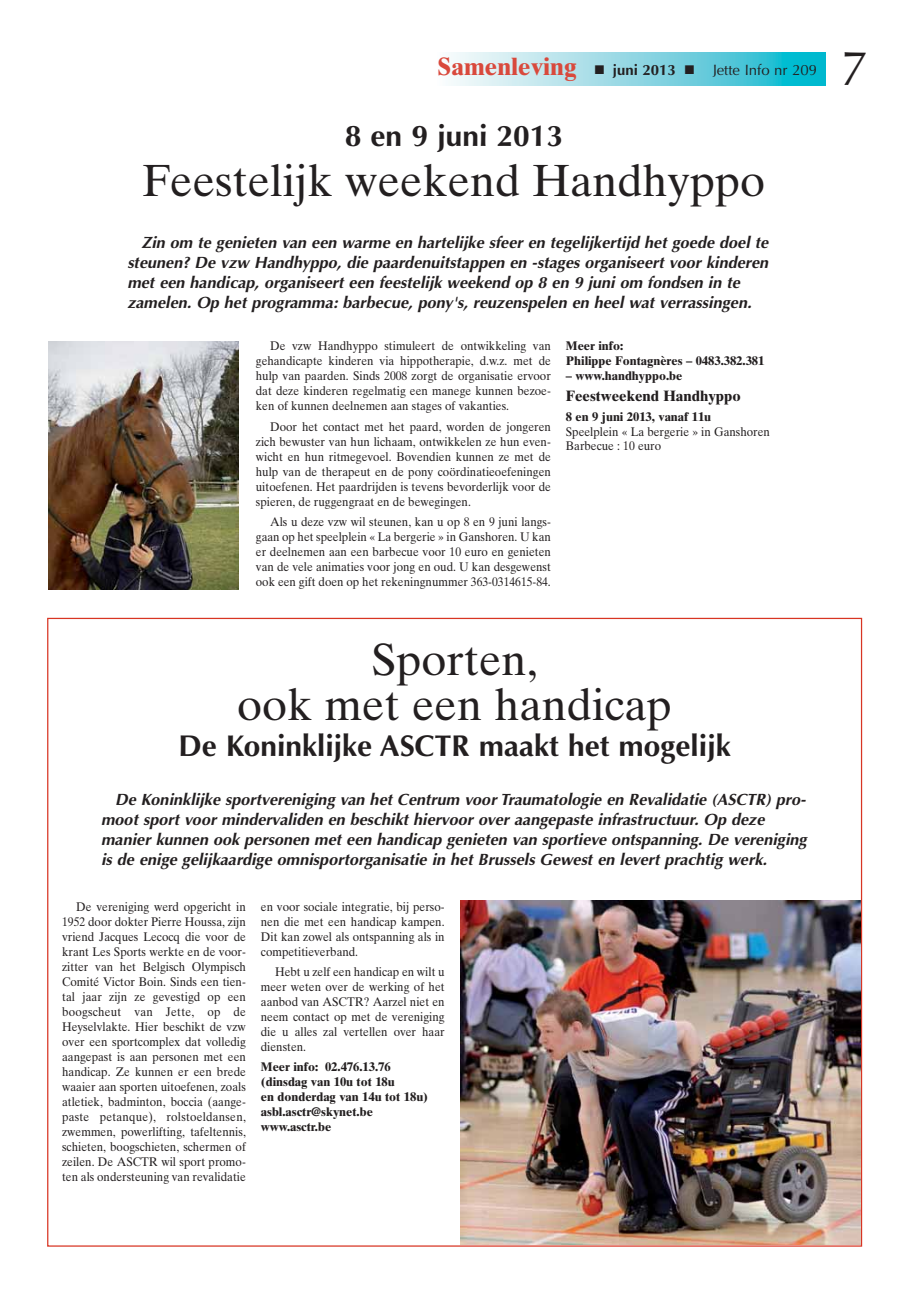
<style>
.page{position:relative;width:922px;height:1293px;background:#fff}
.page>*{position:absolute;margin:0;border:0;box-sizing:border-box;transform-origin:0 0}
.t1{font:49.25px "Optima";color:#231f20}
.t2{font:45px/45px "Times Ten";color:#231f20;text-align:center}
.t3{font:700 30px "Optima";color:#231f20}
.t4{font:italic 700 16.25px/20px "Optima";color:#231f20}
.t5{font:15px "Optima";color:#231f20}
.t6{font:700 15px "Times Ten";color:#231f20}
.t7{font:12.5px/15px "Times Ten";color:#231f20;text-align:justify;scale:.93 1}
.t8{font:700 12.5px/15px "Times Ten";color:#231f20}
.s1{font-family:"Times Ten";font-weight:700;font-size:25px;color:#d9493c}
.s2{font-weight:700}
</style>
<div class="page">
<svg style="left:451px;top:52px;width:374px;height:34px;background:#85d6e3"></svg>
<img style="left:48px;top:341px;width:191px;height:248px">
<img style="left:461px;top:900px;width:400px;height:344px">
<p class="t5" style="left:438px;top:64px;width:381px"><span class="s1">Samenleving</span> ■ <span class="s2">juni 2013</span> ■ Jette Info nr 209</p>
<h1 class="t1" style="left:841px;top:48px;width:29px">7</h1>
<h3 class="t3" style="left:345px;top:123px;width:220px">8 en 9 juni 2013</h3>
<h2 class="t2" style="left:143px;top:163px;width:624px">Feestelijk weekend Handhyppo</h2>
<p class="t4" style="left:127px;top:234px;width:646px;text-indent:14px">Zin om te genieten van een warme en hartelijke sfeer en tegelijkertijd het goede doel te steunen? De vzw Handhyppo, die paardenuitstappen en -stages organiseert voor kinderen met een handicap, organiseert een feestelijk weekend op 8 en 9 juni om fondsen in te zamelen. Op het programma: barbecue, pony's, reuzenspelen en heel wat verrassingen.</p>
<p class="t7" style="left:256px;top:340px;width:319px;text-indent:14px">De vzw Handhyppo stimuleert de ontwikkeling van gehandicapte kinderen via hippotherapie, d.w.z. met de hulp van paarden. Sinds 2008 zorgt de organisatie ervoor dat deze kinderen regelmatig een manege kunnen bezoe&shy;ken of kunnen deelnemen aan stages of vakanties.</p>
<p class="t7" style="left:256px;top:420px;width:319px;text-indent:14px">Door het contact met het paard, worden de jongeren zich bewuster van hun lichaam, ontwikkelen ze hun even&shy;wicht en hun ritmegevoel. Bovendien kunnen ze met de hulp van de therapeut en de pony coördinatieoefeningen uitoefenen. Het paardrijden is tevens bevorderlijk voor de spieren, de ruggengraat en de bewegingen.</p>
<p class="t7" style="left:256px;top:515px;width:319px;text-indent:14px">Als u deze vzw wil steunen, kan u op 8 en 9 juni langs&shy;gaan op het speelplein « La bergerie » in Ganshoren. U kan er deelnemen aan een barbecue voor 10 euro en genieten van de vele animaties voor jong en oud. U kan desgewenst ook een gift doen op het rekeningnummer 363-0314615-84.</p>
<p class="t8" style="left:566px;top:340px;width:200px;line-height:14.6px">Meer info:<br>Philippe Fontagnères – 0483.382.381</p>
<p class="t8" style="left:566px;top:369px;width:118px">– www.handhyppo.be</p>
<p class="t6" style="left:566px;top:390px;width:177px">Feestweekend Handhyppo</p>
<p class="t8" style="left:566px;top:410px;width:147px">8 en 9 juni 2013, vanaf 11u</p>
<p class="t7" style="left:566px;top:425px;width:221px;line-height:14.6px">Speelplein « La bergerie » in Ganshoren<br>Barbecue : 10 euro</p>
<h2 class="t2" style="left:237px;top:641px;width:436px">Sporten,<br>ook met een handicap</h2>
<h3 class="t3" style="left:179px;top:732px;width:553px">De Koninklijke ASCTR maakt het mogelijk</h3>
<p class="t4" style="left:101px;top:790px;width:710px;text-indent:14px">De Koninklijke sportvereniging van het Centrum voor Traumatologie en Revalidatie (ASCTR) pro&shy;moot sport voor mindervaliden en beschikt hiervoor over aangepaste infrastructuur. Op deze manier kunnen ook personen met een handicap genieten van sportieve ontspanning. De vereniging is de enige gelijkaardige omnisportorganisatie in het Brussels Gewest en levert prachtig werk.</p>
<p class="t7" style="left:62px;top:900px;width:199px;text-indent:14px">De vereniging werd opgericht in 1952 door dokter Pierre Houssa, zijn vriend Jacques Lecocq die voor de krant Les Sports werkte en de voor&shy;zitter van het Belgisch Olympisch Comité Victor Boin. Sinds een tien&shy;tal jaar zijn ze gevestigd op een boogscheut van Jette, op de Heyselvlakte. Hier beschikt de vzw over een sportcomplex dat volledig aangepast is aan personen met een handicap. Ze kunnen er een brede waaier aan sporten uitoefenen, zoals atletiek, badminton, boccia (aange&shy;paste petanque), rolstoeldansen, zwemmen, powerlifting, tafeltennis, schieten, boogschieten, schermen of zeilen. De ASCTR wil sport promo&shy;ten als ondersteuning van revalidatie</p>
<p class="t7" style="left:261px;top:900px;width:199px">en voor sociale integratie, bij perso&shy;nen die met een handicap kampen.<br>Dit kan zowel als ontspanning als in competitieverband.</p>
<p class="t7" style="left:261px;top:965px;width:199px;text-indent:14px">Hebt u zelf een handicap en wilt u meer weten over de werking of het aanbod van ASCTR? Aarzel niet en neem contact op met de vereniging die u alles zal vertellen over haar diensten.</p>
<p class="t8" style="left:261px;top:1060px;width:169px">Meer info: 02.476.13.76 (dinsdag van 10u tot 18u<br>en donderdag van 14u tot 18u) asbl.asctr@skynet.be www.asctr.be</p>
</div>
